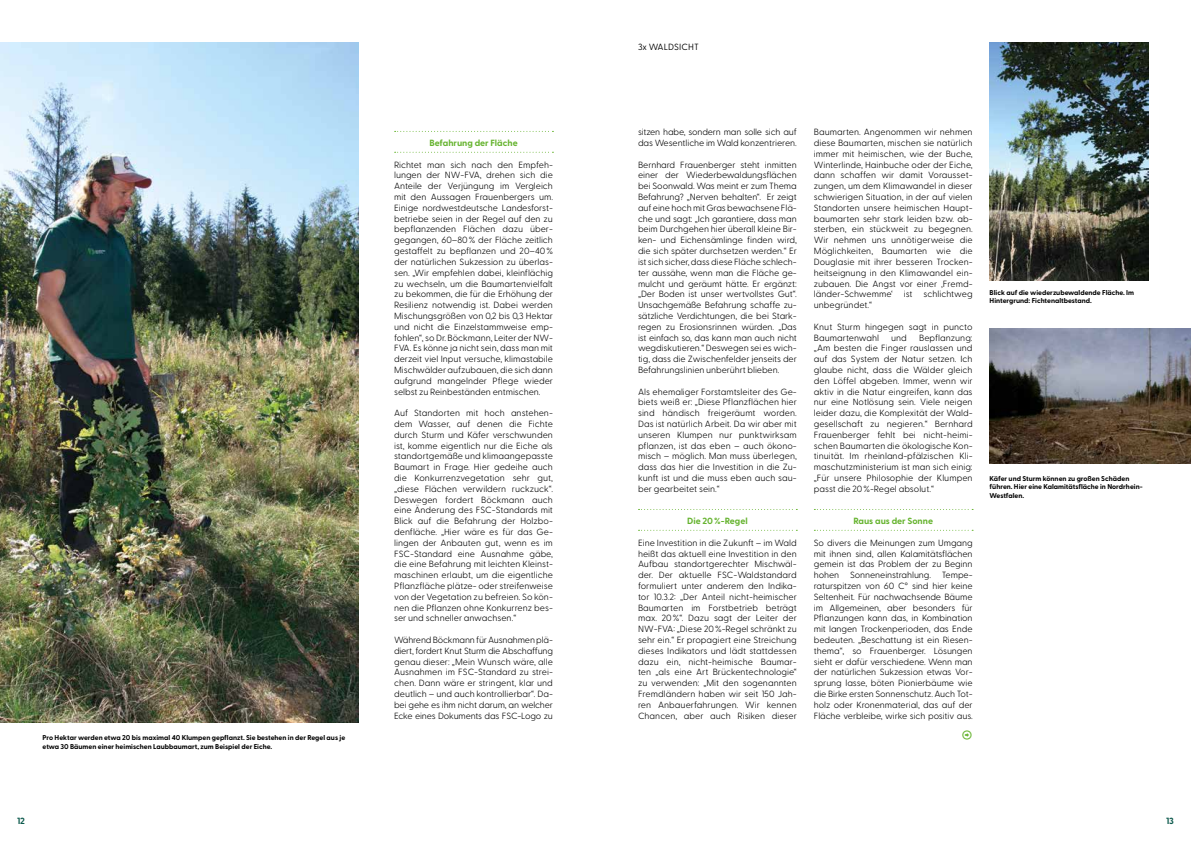
<style>
.page{position:relative;width:1191px;height:842px;background:#fff}
.page>*{position:absolute;margin:0;border:0;box-sizing:border-box;transform-origin:0 0}
.t1{font:20px "Entypo";color:#65b32e}
.t2{font:300 9px/10.8px "Greycliff CF";letter-spacing:-.005em;color:#000;text-align:justify}
.t3{font:700 9px "Greycliff CF";color:#65b32e}
.t4{font:9px "Greycliff CF";letter-spacing:.01em;color:#000}
.t5{font:700 9px "Greycliff CF";color:#0d5a4d}
.t6{font:700 7px/8.4px "Greycliff CF";color:#000}
</style>
<div class="page">
<svg style="left:395px;top:131px;width:158px;height:1px"></svg>
<svg style="left:395px;top:152px;width:158px;height:1px"></svg>
<img style="left:0;top:43px;width:359px;height:680px">
<svg style="left:638px;top:509px;width:159px;height:1px"></svg>
<svg style="left:638px;top:530px;width:159px;height:1px"></svg>
<img style="left:989px;top:43px;width:159px;height:238px">
<svg style="left:814px;top:509px;width:159px;height:1px"></svg>
<svg style="left:814px;top:530px;width:159px;height:1px"></svg>
<img style="left:989px;top:329px;width:202px;height:135px">
<p class="t6" style="left:43px;top:733px;width:304px">Pro Hektar werden etwa 20 bis maximal 40 Klumpen gepflanzt. Sie bestehen in der Regel aus je etwa 30 Bäumen einer heimischen Laubbaumart, zum Beispiel der Eiche.</p>
<p class="t3" style="left:429px;top:136px;width:90px">Befahrung der Fläche</p>
<p class="t2" style="left:394px;top:158px;width:160px">Richtet man sich nach den Empfeh&shy;lungen der NW-FVA, drehen sich die Anteile der Verjüngung im Vergleich mit den Aussagen Frauenbergers um.<br>Einige nordwestdeutsche Landesforst&shy;betriebe seien in der Regel auf den zu bepflanzenden Flächen dazu über&shy;gegangen, 60–80% der Fläche zeitlich gestaffelt zu bepflanzen und 20–40% der natürlichen Sukzession zu überlas&shy;sen. „Wir empfehlen dabei, kleinflächig zu wechseln, um die Baumartenvielfalt zu bekommen, die für die Erhöhung der Resilienz notwendig ist. Dabei werden Mischungsgrößen von 0,2 bis 0,3 Hektar und nicht die Einzelstammweise emp&shy;fohlen“, so Dr. Böckmann, Leiter der NW-FVA. Es könne ja nicht sein, dass man mit derzeit viel Input versuche, klimastabile Mischwälder aufzubauen, die sich dann aufgrund mangelnder Pflege wieder selbst zu Reinbeständen entmischen.</p>
<p class="t2" style="left:394px;top:407px;width:160px">Auf Standorten mit hoch anstehen&shy;dem Wasser, auf denen die Fichte durch Sturm und Käfer verschwunden ist, komme eigentlich nur die Eiche als standortgemäße und klimaangepasste Baumart in Frage. Hier gedeihe auch die Konkurrenzvegetation sehr gut, „diese Flächen verwildern ruckzuck“.<br>Deswegen fordert Böckmann auch eine Änderung des FSC-Standards mit Blick auf die Befahrung der Holzbo&shy;denfläche. „Hier wäre es für das Ge&shy;lingen der Anbauten gut, wenn es im FSC-Standard eine Ausnahme gäbe, die eine Befahrung mit leichten Kleinst&shy;maschinen erlaubt, um die eigentliche Pflanzfläche plätze- oder streifenweise von der Vegetation zu befreien. So kön&shy;nen die Pflanzen ohne Konkurrenz bes&shy;ser und schneller anwachsen.“</p>
<p class="t2" style="left:394px;top:634px;width:160px">Während Böckmann für Ausnahmen plä&shy;diert, fordert Knut Sturm die Abschaffung genau dieser: „Mein Wunsch wäre, alle Ausnahmen im FSC-Standard zu strei&shy;chen. Dann wäre er stringent, klar und deutlich – und auch kontrollierbar“. Da&shy;bei gehe es ihm nicht darum, an welcher Ecke eines Dokuments das FSC-Logo zu</p>
<p class="t4" style="left:638px;top:40px;width:62px">3x WALDSICHT</p>
<p class="t2" style="left:638px;top:126px;width:160px">sitzen habe, sondern man solle sich auf das Wesentliche im Wald konzentrieren.</p>
<p class="t2" style="left:638px;top:158px;width:160px">Bernhard Frauenberger steht inmitten einer der Wiederbewaldungsflächen bei Soonwald. Was meint er zum Thema Befahrung? „Nerven behalten“. Er zeigt auf eine hoch mit Gras bewachsene Flä&shy;che und sagt: „Ich garantiere, dass man beim Durchgehen hier überall kleine Bir&shy;ken- und Eichensämlinge finden wird, die sich später durchsetzen werden.“ Er ist sich sicher, dass diese Fläche schlech&shy;ter aussähe, wenn man die Fläche ge&shy;mulcht und geräumt hätte. Er ergänzt: „Der Boden ist unser wertvollstes Gut“.<br>Unsachgemäße Befahrung schaffe zu&shy;sätzliche Verdichtungen, die bei Stark&shy;regen zu Erosionsrinnen würden. „Das ist einfach so, das kann man auch nicht wegdiskutieren.“ Deswegen sei es wich&shy;tig, dass die Zwischenfelder jenseits der Befahrungslinien unberührt blieben.</p>
<p class="t2" style="left:638px;top:385px;width:160px">Als ehemaliger Forstamtsleiter des Ge&shy;biets weiß er: „Diese Pflanzflächen hier sind händisch freigeräumt worden.<br>Das ist natürlich Arbeit. Da wir aber mit unseren Klumpen nur punktwirksam pflanzen, ist das eben – auch ökono&shy;misch – möglich. Man muss überlegen, dass das hier die Investition in die Zu&shy;kunft ist und die muss eben auch sau&shy;ber gearbeitet sein.“</p>
<p class="t3" style="left:687px;top:514px;width:62px">Die 20%-Regel</p>
<p class="t2" style="left:638px;top:536px;width:160px">Eine Investition in die Zukunft – im Wald heißt das aktuell eine Investition in den Aufbau standortgerechter Mischwäl&shy;der. Der aktuelle FSC-Waldstandard formuliert unter anderem den Indika&shy;tor 10.3.2: „Der Anteil nicht-heimischer Baumarten im Forstbetrieb beträgt max. 20%“. Dazu sagt der Leiter der NW-FVA: „Diese 20%-Regel schränkt zu sehr ein.“ Er propagiert eine Streichung dieses Indikators und lädt stattdessen dazu ein, nicht-heimische Baumar&shy;ten „als eine Art Brückentechnologie“ zu verwenden: „Mit den sogenannten Fremdländern haben wir seit 150 Jah&shy;ren Anbauerfahrungen. Wir kennen Chancen, aber auch Risiken dieser</p>
<p class="t2" style="left:814px;top:126px;width:160px">Baumarten. Angenommen wir nehmen diese Baumarten, mischen sie natürlich immer mit heimischen, wie der Buche, Winterlinde, Hainbuche oder der Eiche, dann schaffen wir damit Vorausset&shy;zungen, um dem Klimawandel in dieser schwierigen Situation, in der auf vielen Standorten unsere heimischen Haupt&shy;baumarten sehr stark leiden bzw. ab&shy;sterben, ein stückweit zu begegnen.<br>Wir nehmen uns unnötigerweise die Möglichkeiten, Baumarten wie die Douglasie mit ihrer besseren Trocken&shy;heitseignung in den Klimawandel ein&shy;zubauen. Die Angst vor einer ‚Fremd&shy;länder-Schwemme‘ ist schlichtweg unbegründet.“</p>
<p class="t2" style="left:814px;top:320px;width:160px">Knut Sturm hingegen sagt in puncto<br>Baumartenwahl</p>
<p class="t2" style="left:814px;top:331px;width:160px;text-indent:105px">Bepflanzung: „Am besten die Finger rauslassen und auf das System der Natur setzen. Ich glaube nicht, dass die Wälder gleich den Löffel abgeben. Immer, wenn wir aktiv in die Natur eingreifen, kann das nur eine Notlösung sein. Viele neigen leider dazu, die Komplexität der Wald&shy;gesellschaft zu negieren.“ Bernhard Frauenberger fehlt bei nicht-heimi&shy;schen Baumarten die ökologische Kon&shy;tinuität. Im rheinland-pfälzischen Kli&shy;maschutzministerium ist man sich einig: „Für unsere Philosophie der Klumpen passt die 20%-Regel absolut.“</p>
<p class="t3" style="left:853px;top:514px;width:81px">Raus aus der Sonne</p>
<p class="t2" style="left:814px;top:536px;width:160px">So divers die Meinungen zum Umgang mit ihnen sind, allen Kalamitätsflächen gemein ist das Problem der zu Beginn hohen Sonneneinstrahlung. Tempe&shy;raturspitzen von 60 C° sind hier keine Seltenheit. Für nachwachsende Bäume im Allgemeinen, aber besonders für Pflanzungen kann das, in Kombination mit langen Trockenperioden, das Ende bedeuten. „Beschattung ist ein Riesen&shy;thema“, so Frauenberger. Lösungen sieht er dafür verschiedene. Wenn man der natürlichen Sukzession etwas Vor&shy;sprung lasse, böten Pionierbäume wie die Birke ersten Sonnenschutz. Auch Tot&shy;holz oder Kronenmaterial, das auf der Fläche verbleibe, wirke sich positiv aus.</p>
<p class="t2" style="left:891px;top:331px;width:17px">und</p>
<h1 class="t1" style="left:961px;top:721px;width:13px">î</h1>
<p class="t6" style="left:989px;top:288px;width:146px">Blick auf die wiederzubewaldende Fläche. Im<br>Hintergrund: Fichtenaltbestand.</p>
<p class="t6" style="left:989px;top:474px;width:155px">Käfer und Sturm können zu großen Schäden führen. Hier eine Kalamitätsfläche in Nordrhein-<br>Westfalen.</p>
<p class="t5" style="left:17px;top:814px;width:10px">12</p>
<p class="t5" style="left:1166px;top:814px;width:9px">13</p>
</div>
